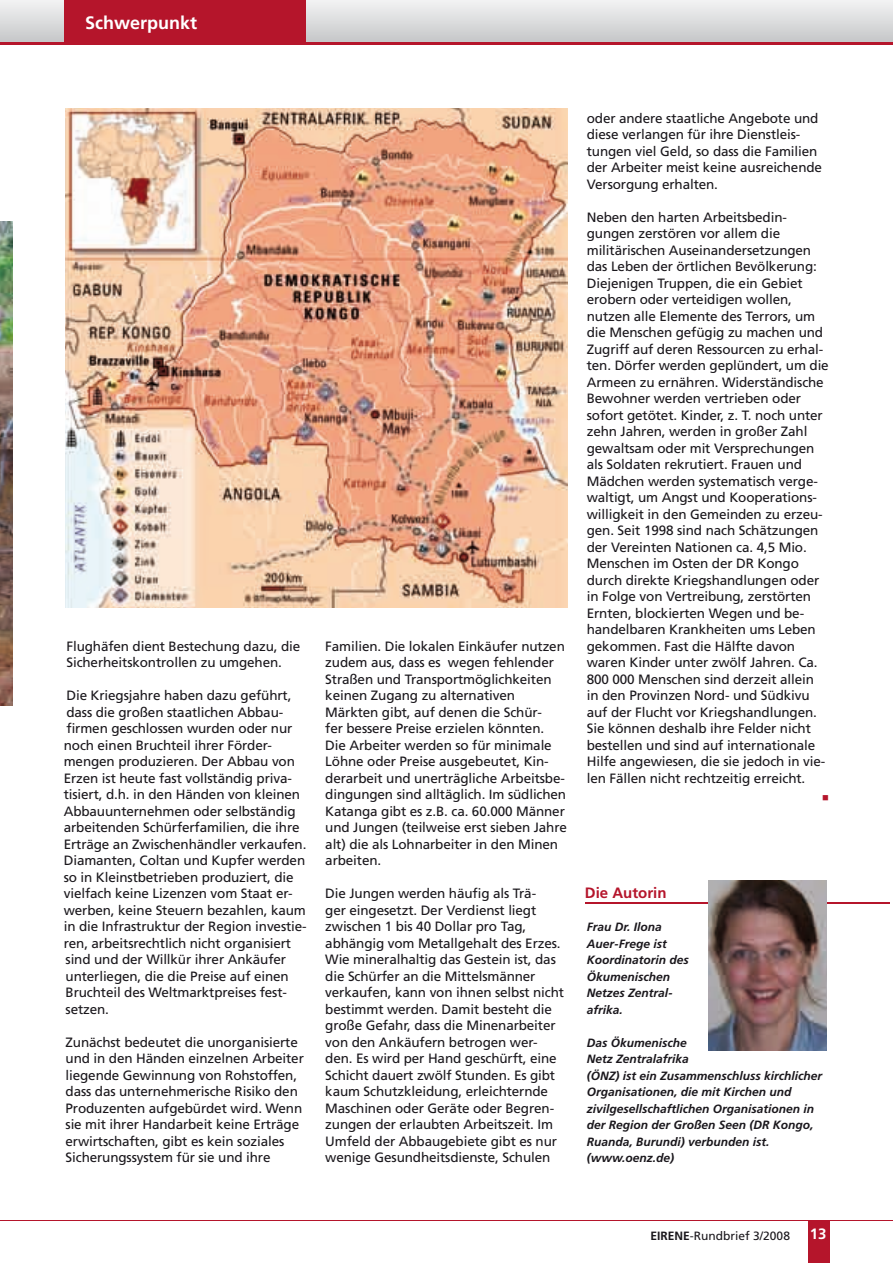
<style>
.page{position:relative;width:893px;height:1263px;background:#fff}
.page>*{position:absolute;margin:0;border:0;box-sizing:border-box;transform-origin:0 0}
.t1{font:700 18px "Frutiger";color:#fff}
.t2{font:700 15px "Frutiger";color:#b5152b}
.t3{font:700 15px "Frutiger";color:#fff}
.t4{font:13.5px/16.5px "Frutiger";letter-spacing:-.01em;color:#1a171c}
.t5{font:italic 700 12px/16.5px "Frutiger";color:#1a171c}
.t6{font:12px "Frutiger";color:#1a171c}
.t7{font:9px "Wingdings";color:#b5152b}
.s1{font-weight:700}
</style>
<div class="page">
<div style="left:0;top:0;width:893px;height:43px;background:linear-gradient(to bottom,#f2f3f3,#c5c6c8)"></div>
<hr style="left:0;top:1220px;width:893px;height:1px;background:#b5152b">
<div style="left:808px;top:1220px;width:21px;height:43px;background:#b5152b"></div>
<hr style="left:0;top:43px;width:893px;height:2px;background:#b5152b">
<img style="left:0;top:221px;width:13px;height:484px">
<img style="left:66px;top:108px;width:502px;height:500px">
<hr style="left:585px;top:902px;width:304px;height:2px;background:#b5152b">
<img style="left:708px;top:881px;width:119px;height:170px">
<div style="left:64px;top:0;width:242px;height:43px;background:#b5152b"></div>
<h1 class="t1" style="left:85px;top:12px;width:114px">Schwerpunkt</h1>
<p class="t4" style="left:66px;top:638px;width:235px">Flughäfen dient Bestechung dazu, die<br>Sicherheitskontrollen zu umgehen.</p>
<p class="t4" style="left:64px;top:687px;width:244px">Die Kriegsjahre haben dazu geführt, dass die großen staatlichen Abbau&shy;firmen geschlossen wurden oder nur noch einen Bruchteil ihrer Förder&shy;mengen produzieren. Der Abbau von Erzen ist heute fast vollständig priva&shy;tisiert, d.h. in den Händen von kleinen Abbauunternehmen oder selbständig arbeitenden Schürferfamilien, die ihre Erträge an Zwischenhändler verkaufen.<br>Diamanten, Coltan und Kupfer werden so in Kleinstbetrieben produziert, die vielfach keine Lizenzen vom Staat er&shy;werben, keine Steuern bezahlen, kaum in die Infrastruktur der Region investie&shy;ren, arbeitsrechtlich nicht organisiert sind und der Willkür ihrer Ankäufer unterliegen, die die Preise auf einen Bruchteil des Weltmarktpreises fest&shy;setzen.</p>
<p class="t4" style="left:66px;top:1034px;width:240px">Zunächst bedeutet die unorganisierte und in den Händen einzelnen Arbeiter liegende Gewinnung von Rohstoffen, dass das unternehmerische Risiko den Produzenten aufgebürdet wird. Wenn sie mit ihrer Handarbeit keine Erträge erwirtschaften, gibt es kein soziales Sicherungssystem für sie und ihre</p>
<p class="t4" style="left:325px;top:638px;width:243px">Familien. Die lokalen Einkäufer nutzen zudem aus, dass es wegen fehlender Straßen und Transportmöglichkeiten keinen Zugang zu alternativen Märkten gibt, auf denen die Schür-<br>fer bessere Preise erzielen könnten.<br>Die Arbeiter werden so für minimale Löhne oder Preise ausgebeutet, Kin&shy;derarbeit und unerträgliche Arbeitsbe&shy;dingungen sind alltäglich. Im südlichen Katanga gibt es z.B. ca. 60.000 Männer und Jungen (teilweise erst sieben Jahre alt) die als Lohnarbeiter in den Minen arbeiten.</p>
<p class="t4" style="left:325px;top:885px;width:240px">Die Jungen werden häufig als Trä-<br>ger eingesetzt. Der Verdienst liegt zwischen 1 bis 40 Dollar pro Tag, abhängig vom Metallgehalt des Erzes.<br>Wie mineralhaltig das Gestein ist, das die Schürfer an die Mittelsmänner verkaufen, kann von ihnen selbst nicht bestimmt werden. Damit besteht die große Gefahr, dass die Minenarbeiter von den Ankäufern betrogen wer&shy;den. Es wird per Hand geschürft, eine Schicht dauert zwölf Stunden. Es gibt kaum Schutzkleidung, erleichternde Maschinen oder Geräte oder Begren&shy;zungen der erlaubten Arbeitszeit. Im Umfeld der Abbaugebiete gibt es nur wenige Gesundheitsdienste, Schulen</p>
<p class="t4" style="left:587px;top:110px;width:237px">oder andere staatliche Angebote und diese verlangen für ihre Dienstleis&shy;tungen viel Geld, so dass die Familien der Arbeiter meist keine ausreichende Versorgung erhalten.</p>
<p class="t4" style="left:587px;top:209px;width:243px">Neben den harten Arbeitsbedin&shy;gungen zerstören vor allem die militärischen Auseinandersetzungen das Leben der örtlichen Bevölkerung:<br>Diejenigen Truppen, die ein Gebiet erobern oder verteidigen wollen, nutzen alle Elemente des Terrors, um die Menschen gefügig zu machen und Zugriff auf deren Ressourcen zu erhal&shy;ten. Dörfer werden geplündert, um die Armeen zu ernähren. Widerständische Bewohner werden vertrieben oder sofort getötet. Kinder, z. T. noch unter zehn Jahren, werden in großer Zahl gewaltsam oder mit Versprechungen als Soldaten rekrutiert. Frauen und Mädchen werden systematisch verge&shy;waltigt, um Angst und Kooperations&shy;willigkeit in den Gemeinden zu erzeu&shy;gen. Seit 1998 sind nach Schätzungen der Vereinten Nationen ca. 4,5 Mio.<br>Menschen im Osten der DR Kongo durch direkte Kriegshandlungen oder in Folge von Vertreibung, zerstörten Ernten, blockierten Wegen und be&shy;handelbaren Krankheiten ums Leben gekommen. Fast die Hälfte davon waren Kinder unter zwölf Jahren. Ca.<br>800 000 Menschen sind derzeit allein in den Provinzen Nord- und Südkivu auf der Flucht vor Kriegshandlungen.<br>Sie können deshalb ihre Felder nicht bestellen und sind auf internationale Hilfe angewiesen, die sie jedoch in vie&shy;len Fällen nicht rechtzeitig erreicht.</p>
<p class="t7" style="left:822px;top:793px;width:8px">■</p>
<p class="t2" style="left:585px;top:884px;width:83px">Die Autorin</p>
<p class="t5" style="left:587px;top:919px;width:104px">Frau Dr. Ilona<br>Auer-Frege ist<br>Koordinatorin des<br>Ökumenischen<br>Netzes Zentral&shy;afrika.</p>
<p class="t5" style="left:587px;top:1034px;width:237px">Das Ökumenische<br>Netz Zentralafrika<br>(ÖNZ) ist ein Zusammenschluss kirchlicher<br>Organisationen, die mit Kirchen und zivilgesellschaftlichen Organisationen in der Region der Großen Seen (DR Kongo,<br>Ruanda, Burundi) verbunden ist. (www.oenz.de)</p>
<p class="t6" style="left:651px;top:1229px;width:141px"><span class="s1">EIRENE</span>-Rundbrief 3/2008</p>
<p class="t3" style="left:810px;top:1225px;width:18px">13</p>
</div>
